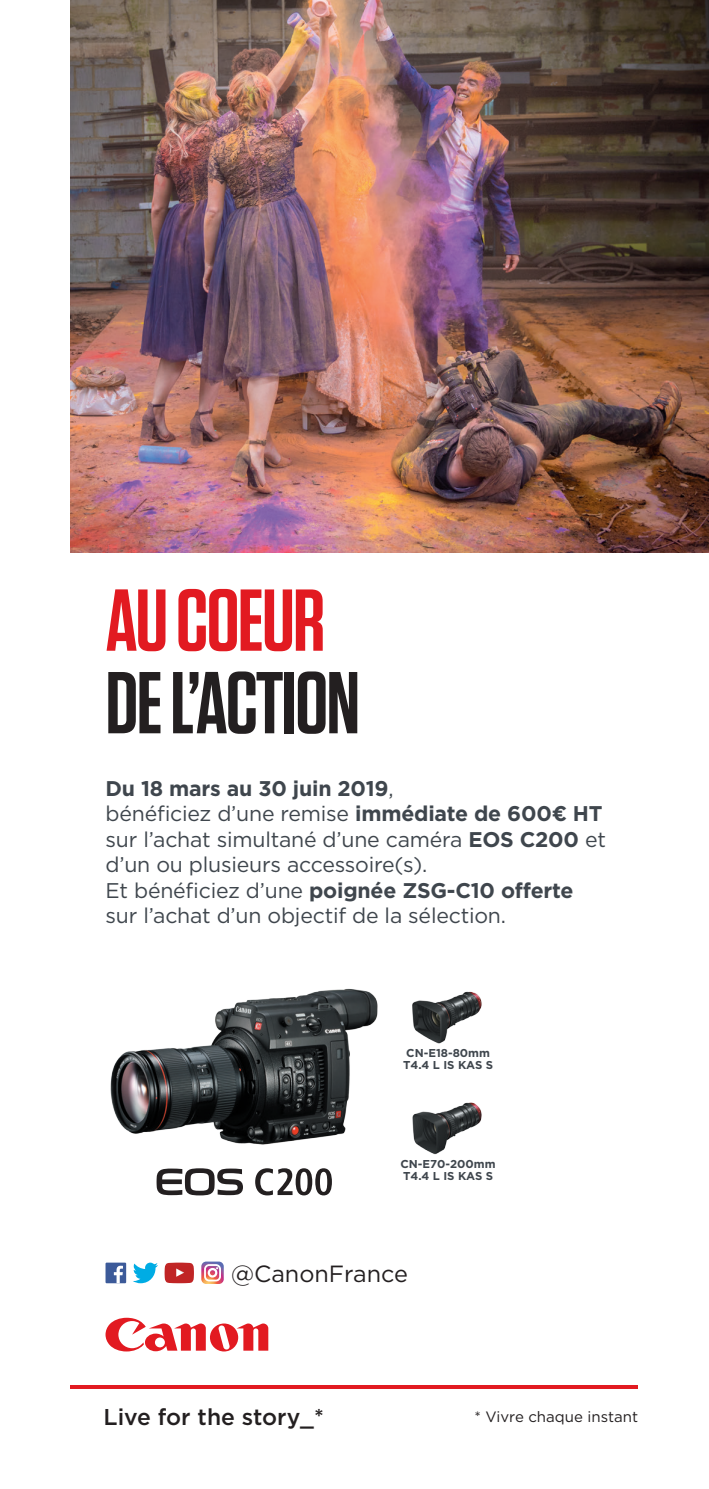
<style>
.page{position:relative;width:709px;height:1489px;background:#fff}
.page>*{position:absolute;margin:0;border:0;box-sizing:border-box;transform-origin:0 0}
.t1{font:600 87.5px "Tungsten";letter-spacing:-.02em;color:#231f20}
.t2{font:600 87.5px "Tungsten";letter-spacing:-.02em;color:#e21a21}
.t3{font:23.5px "Gotham";color:#231f20}
.t4{font:500 22.75px "Gotham";color:#231f20}
.t5{font:21.25px/25.5px "Gotham";letter-spacing:-.01em;color:#3f464d}
.t6{font:15px "Gotham";color:#231f20}
.t7{font:700 11.5px/12px "Gotham";color:#3f464d}
.s1{font-weight:700}
</style>
<div class="page">
<img style="left:110px;top:988px;width:268px;height:157px">
<svg style="left:105px;top:1317px;width:163px;height:34px"></svg>
<hr style="left:71px;top:1385px;width:567px;height:3px;background:#e21a21">
<div style="left:105px;top:1262px;width:21px;height:21px;background:#3c5a99"></div>
<svg style="left:114px;top:1265px;width:9px;height:18px"></svg>
<svg style="left:133px;top:1262px;width:25px;height:21px"></svg>
<svg style="left:165px;top:1262px;width:29px;height:21px"></svg>
<svg style="left:201px;top:1261px;width:23px;height:22px"></svg>
<img style="left:71px;top:0;width:638px;height:553px">
<svg style="left:255px;top:1168px;width:77px;height:27px"></svg>
<svg style="left:156px;top:1168px;width:87px;height:27px"></svg>
<img style="left:412px;top:991px;width:70px;height:53px">
<img style="left:412px;top:1102px;width:70px;height:53px">
<h1 class="t2" style="left:105px;top:574px;width:221px">AU COEUR</h1>
<h1 class="t1" style="left:105px;top:656px;width:256px">DE L’ACTION</h1>
<p class="t5" style="left:105px;top:774px;width:502px"><span class="s1">Du 18 mars au 30 juin 2019</span>,<br>bénéficiez d’une remise <span class="s1">immédiate de 600€ HT </span>sur l’achat simultané d’une caméra <span class="s1">EOS C200</span> et d’un ou plusieurs accessoire(s).<br>Et bénéficiez d’une <span class="s1">poignée ZSG-C10 offerte </span>sur l’achat d’un objectif de la sélection.</p>
<p class="t7" style="left:403px;top:1046px;width:91px">CN-E18-80mm<br>T4.4 L IS KAS S</p>
<p class="t7" style="left:400px;top:1157px;width:97px">CN-E70-200mm<br>T4.4 L IS KAS S</p>
<p class="t3" style="left:231px;top:1258px;width:178px">@CanonFrance</p>
<p class="t4" style="left:104px;top:1401px;width:222px">Live for the story_*</p>
<p class="t6" style="left:474px;top:1407px;width:165px">* Vivre chaque instant</p>
</div>
